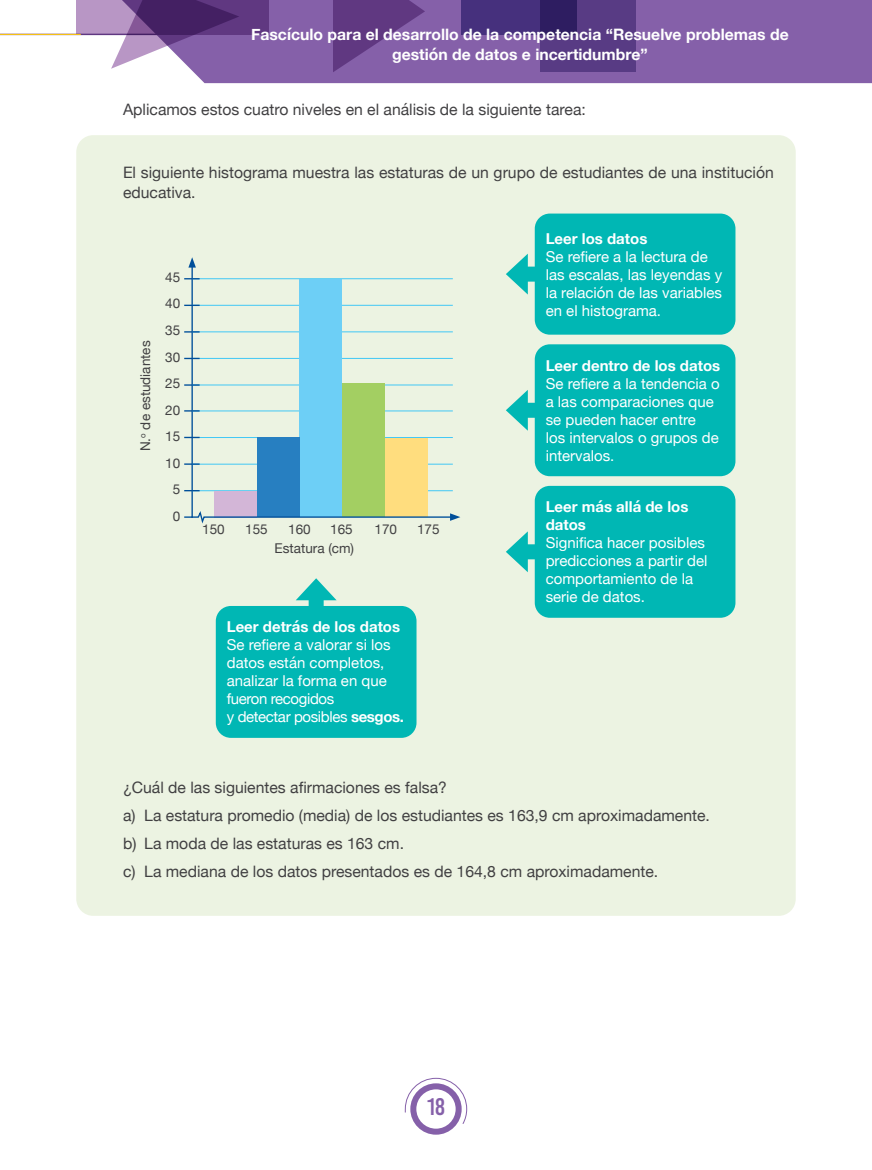
<style>
.page{position:relative;width:872px;height:1170px;background:#fff}
.page>*{position:absolute;margin:0;border:0;box-sizing:border-box;transform-origin:0 0}
.t1{font:24px "Bebas Kai";color:#8560a9}
.t2{font:15.75px/28px "Helvetica Neue";color:#414042}
.t3{font:700 15.75px/19.5px "Helvetica Neue";color:#fff;text-align:center}
.t4{font:15px/18px "Helvetica Neue";color:#fff}
.t5{font:700 15px/18px "Helvetica Neue";color:#fff}
.t6{font:13.5px/26.5px "Helvetica Neue";color:#414042;text-align:center}
.s1{font-weight:700}
</style>
<div class="page">
<div style="left:190px;top:0;width:682px;height:83px;background:#8560a9"></div>
<svg style="left:111px;top:35px;width:128px;height:34px"></svg>
<svg style="left:77px;top:0;width:192px;height:35px"></svg>
<div style="left:540px;top:0;width:95px;height:72px;background:#583b84"></div>
<svg style="left:461px;top:0;width:115px;height:35px;fill:#46307d"></svg>
<svg style="left:333px;top:0;width:92px;height:72px"></svg>
<hr style="left:0;top:34px;width:81px;height:1px;background:#ffcb05">
<div style="left:76px;top:135px;width:719px;height:780px;background:#ecf3e2;border-radius:17px"></div>
<hr style="left:191px;top:265px;width:2px;height:252px;background:#004f9a">
<svg style="left:188px;top:257px;width:8px;height:10px"></svg>
<hr style="left:192px;top:463px;width:261px;height:1px;background:#44c8f5">
<svg style="left:184px;top:463px;width:16px;height:2px"></svg>
<hr style="left:192px;top:490px;width:261px;height:1px;background:#44c8f5">
<svg style="left:184px;top:490px;width:16px;height:1px"></svg>
<hr style="left:192px;top:410px;width:261px;height:1px;background:#44c8f5">
<svg style="left:184px;top:410px;width:16px;height:1px"></svg>
<hr style="left:192px;top:437px;width:261px;height:1px;background:#44c8f5">
<svg style="left:184px;top:437px;width:16px;height:1px"></svg>
<hr style="left:192px;top:358px;width:261px;height:1px;background:#44c8f5">
<svg style="left:184px;top:358px;width:16px;height:1px"></svg>
<hr style="left:192px;top:331px;width:261px;height:1px;background:#44c8f5">
<svg style="left:184px;top:331px;width:16px;height:1px"></svg>
<hr style="left:192px;top:305px;width:261px;height:1px;background:#44c8f5">
<svg style="left:184px;top:304px;width:16px;height:2px"></svg>
<hr style="left:192px;top:278px;width:261px;height:1px;background:#44c8f5">
<svg style="left:184px;top:278px;width:16px;height:1px"></svg>
<hr style="left:192px;top:384px;width:261px;height:1px;background:#44c8f5">
<svg style="left:184px;top:384px;width:16px;height:1px"></svg>
<div style="left:299px;top:279px;width:43px;height:238px;background:#6dcff6"></div>
<div style="left:342px;top:383px;width:43px;height:134px;background:#a3cf62"></div>
<div style="left:214px;top:491px;width:43px;height:26px;background:#d3b6d7"></div>
<div style="left:257px;top:437px;width:42px;height:80px;background:#277fc1"></div>
<div style="left:385px;top:438px;width:42px;height:79px;background:#ffdd7e"></div>
<div style="left:519px;top:266px;width:43px;height:15px;background:#00b7b4"></div>
<svg style="left:506px;top:254px;width:22px;height:40px"></svg>
<div style="left:535px;top:213px;width:200px;height:121px;background:#00b7b4;border-radius:15px"></div>
<div style="left:519px;top:403px;width:43px;height:15px;background:#00b7b4"></div>
<svg style="left:506px;top:390px;width:22px;height:40px"></svg>
<div style="left:535px;top:344px;width:200px;height:132px;background:#00b7b4;border-radius:15px"></div>
<div style="left:519px;top:544px;width:43px;height:15px;background:#00b7b4"></div>
<svg style="left:506px;top:531px;width:22px;height:41px"></svg>
<div style="left:535px;top:486px;width:200px;height:131px;background:#00b7b4;border-radius:15px"></div>
<div style="left:309px;top:591px;width:15px;height:43px;background:#00b7b4"></div>
<svg style="left:296px;top:578px;width:40px;height:22px"></svg>
<div style="left:216px;top:606px;width:200px;height:131px;background:#00b7b4;border-radius:15px"></div>
<svg style="left:184px;top:509px;width:276px;height:15px"></svg>
<svg style="left:413px;top:1086px;width:45px;height:45px"></svg>
<div style="left:410px;top:1083px;width:51px;height:51px;border:6px solid #8560a9;border-radius:50%"></div>
<svg style="left:404px;top:1077px;width:63px;height:47px"></svg>
<p class="t3" style="left:251px;top:25px;width:539px">Fascículo para el desarrollo de la competencia “Resuelve problemas de gestión de datos e incertidumbre”</p>
<p class="t2" style="left:123px;top:96px;width:464px">Aplicamos estos cuatro niveles en el análisis de la siguiente tarea:</p>
<p class="t2" style="left:123px;top:164px;width:652px;line-height:19.5px">El siguiente histograma muestra las estaturas de un grupo de estudiantes de una institución educativa.</p>
<p class="t5" style="left:546px;top:230px;width:103px">Leer los datos</p>
<p class="t4" style="left:546px;top:249px;width:178px">Se refiere a la lectura de las escalas, las leyendas y la relación de las variables en el histograma.</p>
<p class="t6" style="left:165px;top:264px;width:17px">45</p>
<p class="t6" style="left:165px;top:291px;width:17px">40</p>
<p class="t6" style="left:133px;top:451px;width:112px;rotate:-90deg">N.<sup>o</sup> de estudiantes</p>
<p class="t6" style="left:165px;top:317px;width:17px">35</p>
<p class="t6" style="left:165px;top:344px;width:17px">30</p>
<p class="t6" style="left:165px;top:371px;width:17px">25</p>
<p class="t6" style="left:165px;top:397px;width:17px;text-align:left">20<br>15</p>
<p class="t6" style="left:165px;top:450px;width:17px">10<br>5</p>
<p class="t6" style="left:173px;top:503px;width:9px">0</p>
<p class="t6" style="left:202px;top:517px;width:24px">150</p>
<p class="t6" style="left:245px;top:517px;width:24px">155</p>
<p class="t6" style="left:288px;top:517px;width:24px">160</p>
<p class="t6" style="left:330px;top:517px;width:24px">165</p>
<p class="t6" style="left:374px;top:517px;width:24px">170</p>
<p class="t6" style="left:417px;top:517px;width:24px">175</p>
<p class="t6" style="left:274px;top:535px;width:81px">Estatura (cm)</p>
<p class="t5" style="left:227px;top:618px;width:175px">Leer detrás de los datos</p>
<p class="t4" style="left:227px;top:637px;width:179px">Se refiere a valorar si los datos están completos, analizar la forma en que fueron recogidos<br>y detectar posibles <span class="s1">sesgos.</span></p>
<p class="t5" style="left:546px;top:357px;width:176px">Leer dentro de los datos</p>
<p class="t4" style="left:546px;top:375px;width:175px">Se refiere a la tendencia o a las comparaciones que se pueden hacer entre<br>los intervalos o grupos de intervalos.</p>
<p class="t5" style="left:546px;top:498px;width:144px">Leer más allá de los datos</p>
<p class="t4" style="left:546px;top:535px;width:163px">Significa hacer posibles predicciones a partir del comportamiento de la serie de datos.</p>
<p class="t2" style="left:123px;top:774px;width:588px">¿Cuál de las siguientes afirmaciones es falsa?<br>a) La estatura promedio (media) de los estudiantes es 163,9 cm aproximadamente. b) La moda de las estaturas es 163 cm.<br>c) La mediana de los datos presentados es de 164,8 cm aproximadamente.</p>
<h1 class="t1" style="left:427px;top:1093px;width:19px">18</h1>
</div>
